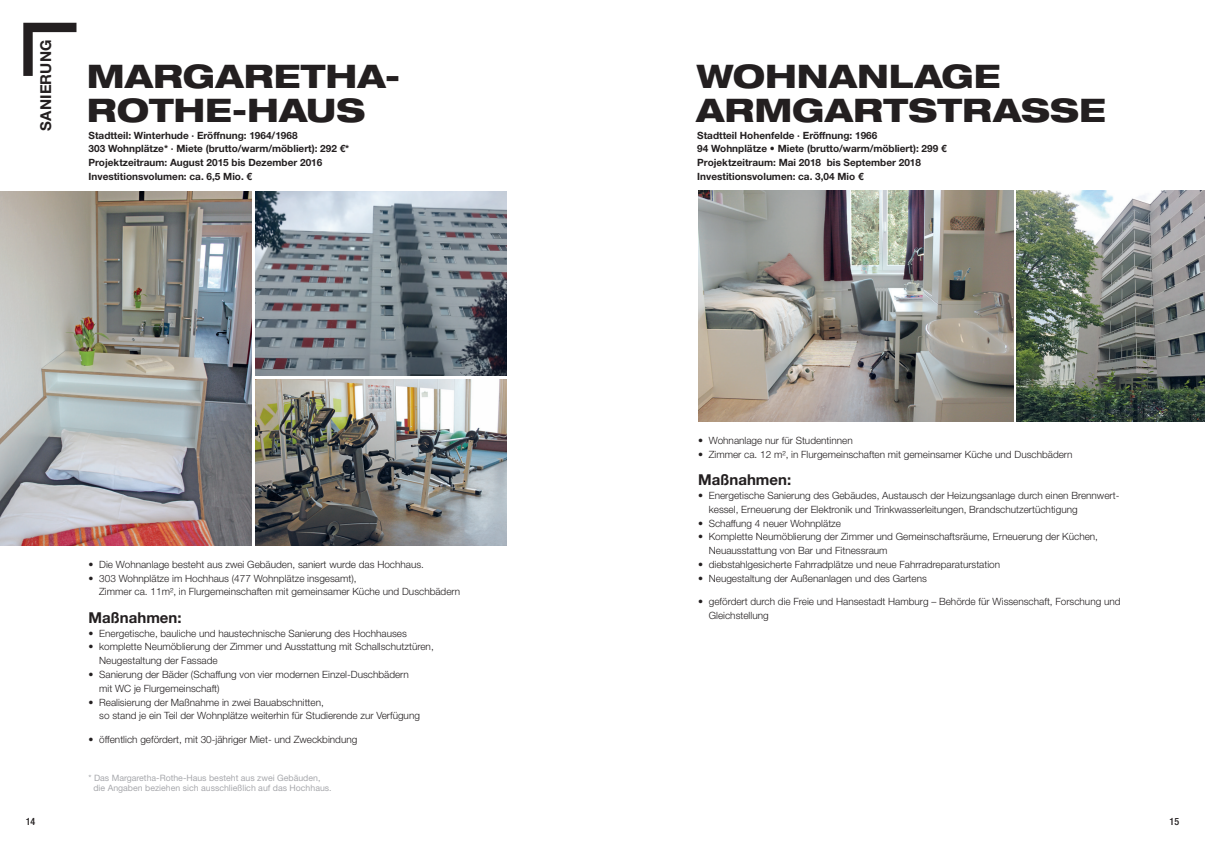
<style>
.page{position:relative;width:1205px;height:851px;background:#fff}
.page>*{position:absolute;margin:0;border:0;box-sizing:border-box;transform-origin:0 0}
.t1{font:800 expanded 32.5px/33.8px "Helvetica Neue LT Pro";color:#231f20}
.t2{font:700 15px "Helvetica Neue LT Pro";color:#231f20}
.t3{font:300 10px/13.8px "Helvetica Neue LT Pro";color:#231f20}
.t4{font:700 10px/13.8px "Helvetica Neue LT Pro";color:#231f20}
.t5{font:500 condensed 10px "Helvetica Neue LT Pro";color:#231f20}
.t6{font:8.75px/10px "Helvetica Neue LT Pro";color:#a8a9ad}
</style>
<div class="page">
<img style="left:0;top:192px;width:252px;height:353px">
<img style="left:255px;top:379px;width:252px;height:166px">
<img style="left:255px;top:192px;width:252px;height:183px">
<img style="left:698px;top:191px;width:315px;height:230px">
<img style="left:1017px;top:191px;width:188px;height:230px">
<svg style="left:23px;top:23px;width:53px;height:53px"></svg>
<h2 class="t2" style="left:36px;top:131px;width:92px;rotate:-90deg">SANIERUNG</h2>
<h1 class="t1" style="left:87px;top:58px;width:315px">MARGARETHA-<br>ROTHE-HAUS</h1>
<p class="t4" style="left:89px;top:128px;width:262px">Stadtteil: Winterhude · Eröffnung: 1964/1968<br>303 Wohnplätze* · Miete (brutto/warm/möbliert): 292 €* Projektzeitraum: August 2015 bis Dezember 2016<br>Investitionsvolumen: ca. 6,5 Mio. €</p>
<p class="t3" style="left:89px;top:557px;width:337px">• Die Wohnanlage besteht aus zwei Gebäuden, saniert wurde das Hochhaus.</p>
<p class="t3" style="left:99px;top:571px;width:362px;text-indent:-11px">• 303 Wohnplätze im Hochhaus (477 Wohnplätze insgesamt),<br>Zimmer ca. 11m², in Flurgemeinschaften mit gemeinsamer Küche und Duschbädern</p>
<h2 class="t2" style="left:89px;top:608px;width:95px">Maßnahmen:</h2>
<p class="t3" style="left:89px;top:626px;width:320px">• Energetische, bauliche und haustechnische Sanierung des Hochhauses</p>
<p class="t3" style="left:99px;top:639px;width:336px;text-indent:-11px">• komplette Neumöblierung der Zimmer und Ausstattung mit Schallschutztüren,<br>Neugestaltung der Fassade</p>
<p class="t3" style="left:99px;top:667px;width:311px;text-indent:-11px">• Sanierung der Bäder (Schaffung von vier modernen Einzel-Duschbädern mit WC je Flurgemeinschaft)</p>
<p class="t3" style="left:99px;top:694px;width:322px;text-indent:-11px">• Realisierung der Maßnahme in zwei Bauabschnitten,<br>so stand je ein Teil der Wohnplätze weiterhin für Studierende zur Verfügung</p>
<p class="t3" style="left:89px;top:732px;width:270px">• öffentlich gefördert, mit 30-jähriger Miet- und Zweckbindung</p>
<p class="t6" style="left:93px;top:772px;width:240px;text-indent:-5px">* Das Margaretha-Rothe-Haus besteht aus zwei Gebäuden, die Angaben beziehen sich ausschließlich auf das Hochhaus.</p>
<h1 class="t1" style="left:696px;top:59px;width:410px">WOHNANLAGE<br>ARMGARTSTRASSE</h1>
<p class="t4" style="left:697px;top:128px;width:251px">Stadtteil Hohenfelde · Eröffnung: 1966<br>94 Wohnplätze • Miete (brutto/warm/möbliert): 299 € Projektzeitraum: Mai 2018 bis September 2018<br>Investitionsvolumen: ca. 3,04 Mio €</p>
<p class="t3" style="left:698px;top:433px;width:156px">• Wohnanlage nur für Studentinnen</p>
<p class="t3" style="left:698px;top:447px;width:376px">• Zimmer ca. 12 m², in Flurgemeinschaften mit gemeinsamer Küche und Duschbädern</p>
<h2 class="t2" style="left:698px;top:470px;width:95px">Maßnahmen:</h2>
<p class="t3" style="left:709px;top:488px;width:412px;text-indent:-11px">• Energetische Sanierung des Gebäudes, Austausch der Heizungsanlage durch einen Brennwert&shy;kessel, Erneuerung der Elektronik und Trinkwasserleitungen, Brandschutzertüchtigung</p>
<p class="t3" style="left:698px;top:516px;width:144px">• Schaffung 4 neuer Wohnplätze</p>
<p class="t3" style="left:709px;top:529px;width:391px;text-indent:-11px">• Komplette Neumöblierung der Zimmer und Gemeinschaftsräume, Erneuerung der Küchen,<br>Neuausstattung von Bar und Fitnessraum</p>
<p class="t3" style="left:698px;top:557px;width:303px">• diebstahlgesicherte Fahrradplätze und neue Fahrradreparaturstation</p>
<p class="t3" style="left:698px;top:571px;width:230px">• Neugestaltung der Außenanlagen und des Gartens</p>
<p class="t3" style="left:709px;top:594px;width:413px;text-indent:-11px">• gefördert durch die Freie und Hansestadt Hamburg – Behörde für Wissenschaft, Forschung und<br>Gleichstellung</p>
<p class="t5" style="left:26px;top:815px;width:11px">14</p>
<p class="t5" style="left:1169px;top:815px;width:11px">15</p>
</div>
